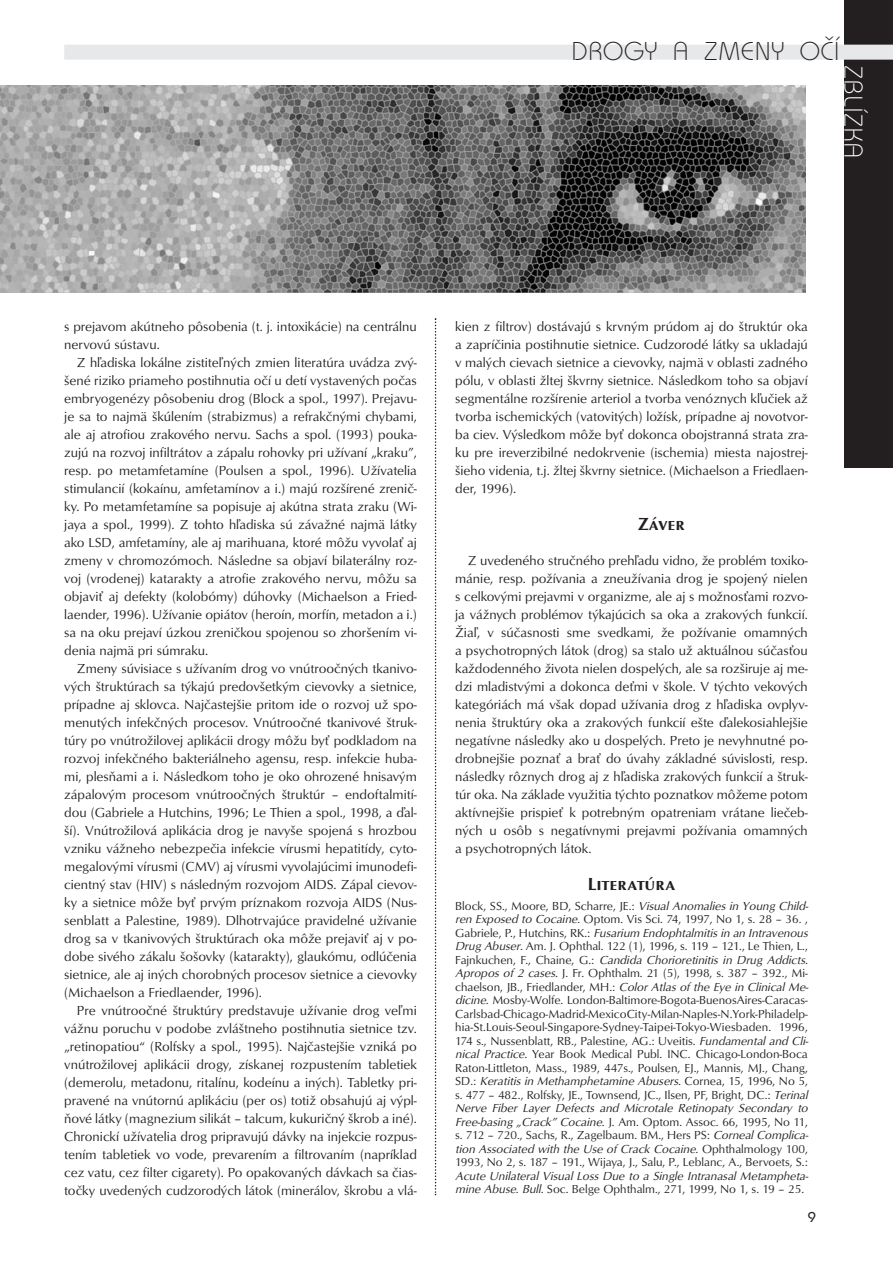
<style>
.page{position:relative;width:893px;height:1262px;background:#fff}
.page>*{position:absolute;margin:0;border:0;box-sizing:border-box;transform-origin:0 0}
.t1{font:300 27px "Bauhaus Itc TCE";color:#231f20}
.t2{font:300 27px "Bauhaus Itc TCE";color:#fff}
.t3{font:500 18px "Optus SCTCE";color:#231f20}
.t4{font:500 15px "Bauhaus Itc TCE";color:#231f20}
.t5{font:13.5px/18px "Optus TCE";color:#231f20;text-align:justify}
.t6{font:12px/13.5px "Optus TCE";color:#231f20}
.s1{font-style:italic}
</style>
<div class="page">
<div style="left:844px;top:0;width:48px;height:468px;background:#231f20"></div>
<div style="left:64px;top:45px;width:828px;height:15px;background:#e7e8e9"></div>
<svg style="left:435px;top:318px;width:1px;height:877px"></svg>
<img style="left:0;top:85px;width:805px;height:207px">
<p class="t1" style="left:571px;top:42px;width:270px">DROGY A ZMENY OČÍ</p>
<p class="t2" style="left:862px;top:65px;width:95px;rotate:90deg">ZBLÍZKA</p>
<p class="t5" style="left:64px;top:318px;width:354px">s prejavom akútneho pôsobenia (t. j. intoxikácie) na centrálnu</p>
<p class="t5" style="left:64px;top:336px;width:97px">nervovú sústavu.</p>
<p class="t5" style="left:77px;top:354px;width:341px">Z hľadiska lokálne zistiteľných zmien literatúra uvádza zvý-</p>
<p class="t5" style="left:64px;top:372px;width:354px">šené riziko priameho postihnutia očí u detí vystavených počas</p>
<p class="t5" style="left:64px;top:390px;width:354px">embryogenézy pôsobeniu drog (Block a spol., 1997). Prejavu-</p>
<p class="t5" style="left:64px;top:408px;width:354px">je sa to najmä škúlením (strabizmus) a refrakčnými chybami,</p>
<p class="t5" style="left:64px;top:426px;width:354px">ale aj atrofiou zrakového nervu. Sachs a spol. (1993) pouka-</p>
<p class="t5" style="left:64px;top:444px;width:354px">zujú na rozvoj infiltrátov a zápalu rohovky pri užívaní „kraku”,</p>
<p class="t5" style="left:64px;top:462px;width:354px">resp. po metamfetamíne (Poulsen a spol., 1996). Užívatelia</p>
<p class="t5" style="left:64px;top:480px;width:354px">stimulancií (kokaínu, amfetamínov a i.) majú rozšírené zrenič-</p>
<p class="t5" style="left:64px;top:498px;width:354px">ky. Po metamfetamíne sa popisuje aj akútna strata zraku (Wi-</p>
<p class="t5" style="left:64px;top:516px;width:354px">jaya a spol., 1999). Z tohto hľadiska sú závažné najmä látky</p>
<p class="t5" style="left:64px;top:534px;width:354px">ako LSD, amfetamíny, ale aj marihuana, ktoré môžu vyvolať aj</p>
<p class="t5" style="left:64px;top:552px;width:354px">zmeny v chromozómoch. Následne sa objaví bilaterálny roz-</p>
<p class="t5" style="left:64px;top:570px;width:354px">voj (vrodenej) katarakty a atrofie zrakového nervu, môžu sa</p>
<p class="t5" style="left:64px;top:588px;width:354px">objaviť aj defekty (kolobómy) dúhovky (Michaelson a Fried-</p>
<p class="t5" style="left:64px;top:606px;width:354px">laender, 1996). Užívanie opiátov (heroín, morfín, metadon a i.)</p>
<p class="t5" style="left:64px;top:624px;width:354px">sa na oku prejaví úzkou zreničkou spojenou so zhoršením vi-</p>
<p class="t5" style="left:64px;top:642px;width:146px">denia najmä pri súmraku.</p>
<p class="t5" style="left:77px;top:660px;width:341px">Zmeny súvisiace s užívaním drog vo vnútroočných tkanivo-</p>
<p class="t5" style="left:64px;top:678px;width:354px">vých štruktúrach sa týkajú predovšetkým cievovky a sietnice,</p>
<p class="t5" style="left:64px;top:696px;width:354px">prípadne aj sklovca. Najčastejšie pritom ide o rozvoj už spo-</p>
<p class="t5" style="left:64px;top:714px;width:354px">menutých infekčných procesov. Vnútroočné tkanivové štruk-</p>
<p class="t5" style="left:64px;top:732px;width:354px">túry po vnútrožilovej aplikácii drogy môžu byť podkladom na</p>
<p class="t5" style="left:64px;top:750px;width:354px">rozvoj infekčného bakteriálneho agensu, resp. infekcie huba-</p>
<p class="t5" style="left:64px;top:768px;width:354px">mi, plesňami a i. Následkom toho je oko ohrozené hnisavým</p>
<p class="t5" style="left:64px;top:786px;width:354px">zápalovým procesom vnútroočných štruktúr – endoftalmití-</p>
<p class="t5" style="left:64px;top:804px;width:354px">dou (Gabriele a Hutchins, 1996; Le Thien a spol., 1998, a ďal-</p>
<p class="t5" style="left:64px;top:822px;width:354px">ší). Vnútrožilová aplikácia drog je navyše spojená s hrozbou</p>
<p class="t5" style="left:64px;top:840px;width:354px">vzniku vážneho nebezpečia infekcie vírusmi hepatitídy, cyto-</p>
<p class="t5" style="left:64px;top:858px;width:354px">megalovými vírusmi (CMV) aj vírusmi vyvolajúcimi imunodefi-</p>
<p class="t5" style="left:64px;top:876px;width:354px">cientný stav (HIV) s následným rozvojom AIDS. Zápal cievov-</p>
<p class="t5" style="left:64px;top:894px;width:354px">ky a sietnice môže byť prvým príznakom rozvoja AIDS (Nus-</p>
<p class="t5" style="left:64px;top:912px;width:354px">senblatt a Palestine, 1989). Dlhotrvajúce pravidelné užívanie</p>
<p class="t5" style="left:64px;top:930px;width:354px">drog sa v tkanivových štruktúrach oka môže prejaviť aj v po-</p>
<p class="t5" style="left:64px;top:948px;width:354px">dobe sivého zákalu šošovky (katarakty), glaukómu, odlúčenia</p>
<p class="t5" style="left:64px;top:966px;width:354px">sietnice, ale aj iných chorobných procesov sietnice a cievovky</p>
<p class="t5" style="left:64px;top:984px;width:199px">(Michaelson a Friedlaender, 1996).</p>
<p class="t5" style="left:77px;top:1002px;width:341px">Pre vnútroočné štruktúry predstavuje užívanie drog veľmi</p>
<p class="t5" style="left:64px;top:1020px;width:354px">vážnu poruchu v podobe zvláštneho postihnutia sietnice tzv.</p>
<p class="t5" style="left:64px;top:1038px;width:354px">„retinopatiou“ (Rolfsky a spol., 1995). Najčastejšie vzniká po</p>
<p class="t5" style="left:64px;top:1056px;width:354px">vnútrožilovej aplikácii drogy, získanej rozpustením tabletiek</p>
<p class="t5" style="left:64px;top:1074px;width:354px">(demerolu, metadonu, ritalínu, kodeínu a iných). Tabletky pri-</p>
<p class="t5" style="left:64px;top:1092px;width:354px">pravené na vnútornú aplikáciu (per os) totiž obsahujú aj výpl-</p>
<p class="t5" style="left:64px;top:1110px;width:354px">ňové látky (magnezium silikát – talcum, kukuričný škrob a iné).</p>
<p class="t5" style="left:64px;top:1128px;width:354px">Chronickí užívatelia drog pripravujú dávky na injekcie rozpus-</p>
<p class="t5" style="left:64px;top:1146px;width:354px">tením tabletiek vo vode, prevarením a filtrovaním (napríklad</p>
<p class="t5" style="left:64px;top:1164px;width:354px">cez vatu, cez filter cigarety). Po opakovaných dávkach sa čias-</p>
<p class="t5" style="left:64px;top:1182px;width:354px">točky uvedených cudzorodých látok (minerálov, škrobu a vlá-</p>
<p class="t5" style="left:455px;top:318px;width:354px">kien z filtrov) dostávajú s krvným prúdom aj do štruktúr oka a zapríčinia postihnutie sietnice. Cudzorodé látky sa ukladajú v malých cievach sietnice a cievovky, najmä v oblasti zadného pólu, v oblasti žltej škvrny sietnice. Následkom toho sa objaví segmentálne rozšírenie arteriol a tvorba venóznych kľučiek až tvorba ischemických (vatovitých) ložísk, prípadne aj novotvor&shy;ba ciev. Výsledkom môže byť dokonca obojstranná strata zra&shy;ku pre ireverzibilné nedokrvenie (ischemia) miesta najostrej&shy;šieho videnia, t.j. žltej škvrny sietnice. (Michaelson a Friedlaen&shy;der, 1996).</p>
<p class="t3" style="left:637px;top:513px;width:49px">Záver</p>
<p class="t5" style="left:455px;top:552px;width:354px;text-indent:13px">Z uvedeného stručného prehľadu vidno, že problém toxiko&shy;mánie, resp. požívania a zneužívania drog je spojený nielen s celkovými prejavmi v organizme, ale aj s možnosťami rozvo&shy;ja vážnych problémov týkajúcich sa oka a zrakových funkcií.<br>Žiaľ, v súčasnosti sme svedkami, že požívanie omamných a psychotropných látok (drog) sa stalo už aktuálnou súčasťou každodenného života nielen dospelých, ale sa rozširuje aj me&shy;dzi mladistvými a dokonca deťmi v škole. V týchto vekových kategóriách má však dopad užívania drog z hľadiska ovplyv&shy;nenia štruktúry oka a zrakových funkcií ešte ďalekosiahlejšie negatívne následky ako u dospelých. Preto je nevyhnutné po&shy;drobnejšie poznať a brať do úvahy základné súvislosti, resp. následky rôznych drog aj z hľadiska zrakových funkcií a štruk&shy;túr oka. Na základe využitia týchto poznatkov môžeme potom aktívnejšie prispieť k potrebným opatreniam vrátane liečeb&shy;ných u osôb s negatívnymi prejavmi požívania omamných a psychotropných látok.</p>
<p class="t3" style="left:588px;top:873px;width:89px">Literatúra</p>
<p class="t6" style="left:455px;top:899px;width:356px">Block, SS., Moore, BD, Scharre, JE.: <span class="s1">Visual Anomalies in Young Child&shy;ren Exposed to Cocaine</span>. Optom. Vis Sci. 74, 1997, No 1, s. 28 – 36. , G a b r i e l e , P. , H u tc h i n s , R K . : <span class="s1">Fusarium Endophtalmitis in an Intravenous Drug Abuser.</span>Am. J. Ophthal. 122 (1), 1996, s. 119 – 121., Le Thien, L., F aj n k u c h e n , F. , C h a i n e , G . : <span class="s1">Candida Chorioretinitis in Drug Addicts.<br>Apropos of 2 cases.</span> J. Fr. Ophthalm. 21 (5), 1998, s. 387 – 392., Mi&shy;chaelson, JB., Friedlander, MH.: <span class="s1">Color Atlas of the Eye in Clinical Me&shy;dicine.</span> Mosby-Wolfe. London-Baltimore-Bogota-BuenosAires-Caracas-Carlsbad-Chicago-Madrid-MexicoCity-Milan-Naples-N.York-Philadelp&shy;hia-St.Louis-Seoul-Singapore-Sydney-Taipei-Tokyo-Wiesbaden. 1996, 174 s., Nussenblatt, RB., Palestine, AG.: Uveitis. <span class="s1">Fundamental and Cli&shy;nical Practice.</span> Year Book Medical Publ. INC. Chicago-London-Boca Raton-Littleton, Mass., 1989, 447s., Poulsen, EJ., Mannis, MJ., Chang, S D . : <span class="s1">Keratitis in Methamphetamine Abusers.</span> C o r n e a , 15 , 19 9 6 , N o 5 , s. 477 – 482., Rolfsky, JE., Townsend, JC., Ilsen, PF, Bright, DC.: <span class="s1">Terinal Nerve Fiber Layer Defects and Microtale Retinopaty Secondary to Free-basing „Crack” Cocaine.</span> J . A m . O pto m . As s o c . 6 6, 19 9 5 , No 11, s. 712 – 720., Sachs, R., Zagelbaum. BM., Hers PS: <span class="s1">CornealComplica&shy;tion Associated with the Use of Crack Cocaine.</span> O p h t h a l m o l o g y 1 0 0 , 1993, No 2, s. 187 – 191., Wijaya, J., Salu, P., Leblanc, A., Bervoets, S.:<br><span class="s1">Acute Unilateral Visual Loss Due to a Single Intranasal Metampheta&shy;mine Abuse. Bull.</span>Soc. Belge Ophthalm., 271, 1999, No 1, s. 19 – 25.</p>
<p class="t4" style="left:807px;top:1211px;width:10px">9</p>
</div>
